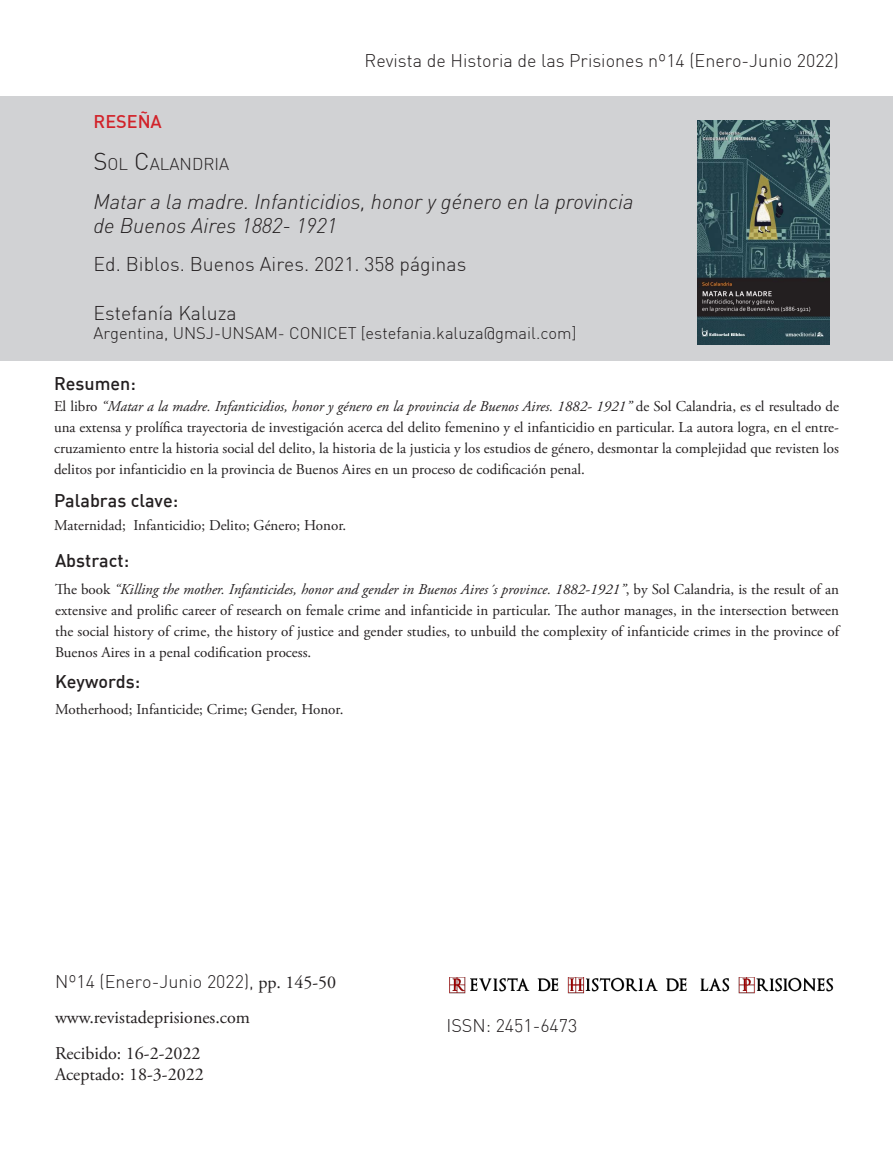
<style>
.page{position:relative;width:893px;height:1149px;background:#fff}
.page>*{position:absolute;margin:0;border:0;box-sizing:border-box;transform-origin:0 0}
.Bibliografía{font:italic 300 21px/24.2px "DIN Pro";color:#231f20}
.Bibliografía-2{font:300 19.5px "DIN";color:#231f20}
.Bibliografía-3{font:300 18px "DIN";color:#231f20}
.Bibliografía-4{font:18px/20.7px "Adobe Garamond Pro";color:#231f20}
.t1{font:500 18px "DIN";color:#231f20}
.t2{font:300 18px "DIN";color:#231f20}
.Bibliografía-5{font:500 18px "DIN";color:#d1232a}
.Bibliografía-6{font:300 16.8px "DIN";color:#231f20}
.Bibliografía-7{font:300 16.5px "DIN";color:#231f20}
.Texto{font:15px/21px "Adobe Garamond Pro";color:#231f20;text-align:justify}
.s1{font-size:24px}
.s2{font-style:italic}
.s3{font-family:"Adobe Garamond Pro";font-weight:400}
</style>
<div class="page">
<div style="left:0;top:96px;width:893px;height:264px;background:#d1d2d4"></div>
<img style="left:449px;top:977px;width:385px;height:17px">
<img style="left:698px;top:120px;width:132px;height:224px">
<p class="Bibliografía-5" style="left:94px;top:110px;width:70px">RESEÑA</p>
<p class="Bibliografía-3" style="left:365px;top:49px;width:476px">Revista de Historia de las Prisiones nº14 (Enero-Junio 2022)</p>
<p class="Bibliografía-6" style="left:94px;top:153px;width:137px"><span class="s1">S</span>OL <span class="s1">C</span>ALANDRIA</p>
<p class="Bibliografía" style="left:94px;top:188px;width:542px">Matar a la madre. Infanticidios, honor y género en la provincia de Buenos Aires 1882- 1921</p>
<p class="Bibliografía-2" style="left:94px;top:252px;width:374px">Ed. Biblos. Buenos Aires. 2021. 358 páginas</p>
<p class="Bibliografía-2" style="left:94px;top:300px;width:145px">Estefanía Kaluza</p>
<p class="Bibliografía-7" style="left:94px;top:322px;width:484px">Argentina, UNSJ-UNSAM- CONICET [estefania.kaluza@gmail.com]</p>
<p class="t1" style="left:54px;top:372px;width:83px">Resumen:</p>
<p class="Texto" style="left:54px;top:396px;width:786px">El libro <span class="s2">“Matar a la madre. Infanticidios, honor y género en la provincia de Buenos Aires. 1882- 1921”</span> de Sol Calandria, es el resultado de una extensa y prolífica trayectoria de investigación acerca del delito femenino y el infanticidio en particular. La autora logra, en el entre&shy;cruzamiento entre la historia social del delito, la historia de la justicia y los estudios de género, desmontar la complejidad que revisten los delitos por infanticidio en la provincia de Buenos Aires en un proceso de codificación penal.</p>
<p class="t1" style="left:54px;top:489px;width:126px">Palabras clave:</p>
<p class="Texto" style="left:54px;top:514px;width:294px">Maternidad; Infanticidio; Delito; Género; Honor.</p>
<p class="t1" style="left:55px;top:548px;width:76px">Abstract:</p>
<p class="Texto" style="left:55px;top:579px;width:785px">The book <span class="s2">“Killing the mother. Infanticides, honor and gender in Buenos Aires´s province. 1882-1921”</span>, by Sol Calandria, is the result of an extensive and prolific career of research on female crime and infanticide in particular. The author manages, in the intersection between the social history of crime, the history of justice and gender studies, to unbuild the complexity of infanticide crimes in the province of Buenos Aires in a penal codification process.</p>
<p class="t1" style="left:55px;top:670px;width:87px">Keywords:</p>
<p class="Texto" style="left:55px;top:698px;width:290px">Motherhood; Infanticide; Crime; Gender, Honor.</p>
<p class="Bibliografía-3" style="left:55px;top:969px;width:283px">Nº14 (Enero-Junio 2022), <span class="s3">pp. 145-50</span></p>
<p class="Bibliografía-4" style="left:55px;top:1007px;width:196px">www.revistadeprisiones.com</p>
<p class="Bibliografía-4" style="left:55px;top:1043px;width:150px">Recibido: 16-2-2022<br>Aceptado: 18-3-2022</p>
<p class="t2" style="left:446px;top:1014px;width:132px">ISSN : 2451-6473</p>
</div>
